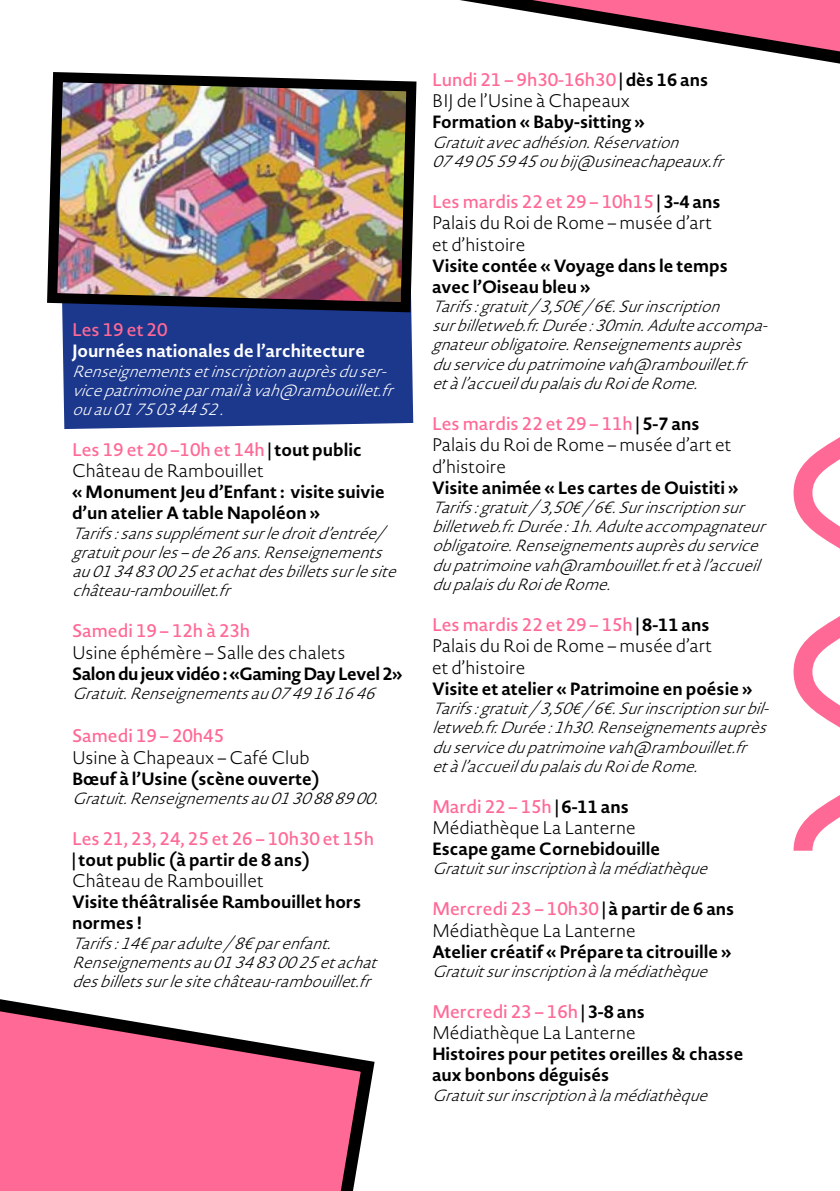
<style>
.page{position:relative;width:840px;height:1191px;background:#fff}
.page>*{position:absolute;margin:0;border:0;box-sizing:border-box;transform-origin:0 0}
.t1{font:200 18px/21.6px "Novel Sans Ar";color:#000}
.t2{font:500 18px "Novel Sans Ar";color:#ff6996}
.t3{font:700 17.6px/21px "Novel Sans Ar";color:#000}
.t4{font:700 17.6px "Novel Sans Ar";color:#fff}
.t5{font:700 17.6px "Novel Sans Ar";letter-spacing:-.02em;color:#000}
.t6{font:italic 200 16px/19.2px "Novel Sans Ar";color:#000}
.t7{font:italic 200 16px/19.2px "Novel Sans Ar";color:#fff}
.s1{font-weight:500;color:#ff6996}
.s2{font-weight:700;font-size:17.6px}
</style>
<div class="page">
<div style="left:62px;top:317px;width:351px;height:112px;background:#1c388c"></div>
<img style="left:47px;top:72px;width:369px;height:245px">
<svg style="left:0;top:999px;width:375px;height:192px"></svg>
<svg style="left:198px;top:0;width:641px;height:134px"></svg>
<svg style="left:793px;top:437px;width:46px;height:413px"></svg>
<p class="t2" style="left:72px;top:319px;width:97px">Les 19 et 20</p>
<p class="t4" style="left:72px;top:341px;width:294px">Journées nationales de l’architecture</p>
<p class="t7" style="left:72px;top:361px;width:330px">Renseignementsetinscriptionauprèsduser&shy;vicepatrimoineparmailàvah@rambouillet.fr ouau0175034452.</p>
<p class="t1" style="left:72px;top:439px;width:291px"><span class="s1">Les 19 et 20 –10h et 14h</span> <span class="s2">| tout public<br></span>Château de Rambouillet</p>
<p class="t3" style="left:72px;top:482px;width:314px">« Monument Jeu d’Enfant : visite suivie d’un atelier A table Napoléon »</p>
<p class="t6" style="left:72px;top:523px;width:334px">Tarifs:sanssupplémentsurledroitd’entrée/ gratuitpourles–de26ans.Renseignements au0134830025etachatdesbilletssurlesite château-rambouillet.fr</p>
<p class="t2" style="left:72px;top:620px;width:179px">Samedi 19 – 12h à 23h</p>
<p class="t1" style="left:72px;top:641px;width:275px">Usine éphémère – Salle des chalets</p>
<p class="t5" style="left:72px;top:663px;width:332px">Salon du jeux vidéo : «Gaming Day Level 2»</p>
<p class="t6" style="left:72px;top:683px;width:312px">Gratuit.Renseignementsau0749161646</p>
<p class="t2" style="left:72px;top:725px;width:153px">Samedi 19 – 20h45</p>
<p class="t1" style="left:72px;top:746px;width:239px">Usine à Chapeaux – Café Club</p>
<p class="t3" style="left:72px;top:768px;width:249px">Bœuf à l’Usine (scène ouverte)</p>
<p class="t6" style="left:72px;top:788px;width:316px">Gratuit.Renseignementsau0130888900.</p>
<p class="t2" style="left:72px;top:828px;width:303px">Les 21, 23, 24, 25 et 26 – 10h30 et 15h</p>
<p class="t3" style="left:72px;top:849px;width:239px">| tout public (à partir de 8 ans)</p>
<p class="t1" style="left:72px;top:870px;width:193px">Château de Rambouillet</p>
<p class="t3" style="left:72px;top:891px;width:290px">Visite théâtralisée Rambouillet hors normes !</p>
<p class="t6" style="left:72px;top:933px;width:314px">Tarifs:14€paradulte/8€parenfant.<br>Renseignementsau0134830025etachat desbilletssurlesitechâteau-rambouillet.fr</p>
<p class="t1" style="left:432px;top:69px;width:277px"><span class="s1">Lundi 21 – 9h30-16h30</span> <span class="s2">| dès 16 ans<br></span>BIJ de l’Usine à Chapeaux</p>
<p class="t3" style="left:432px;top:112px;width:214px">Formation « Baby-sitting »</p>
<p class="t6" style="left:432px;top:132px;width:301px">Gratuitavecadhésion.Réservation<br>0749055945oubij@usineachapeaux.fr</p>
<p class="t1" style="left:432px;top:190px;width:290px"><span class="s1">Les mardis 22 et 29 – 10h15</span> <span class="s2">| 3-4 ans<br></span>Palais du Roi de Rome – musée d’art et d’histoire</p>
<p class="t3" style="left:432px;top:255px;width:297px">Visite contée « Voyage dans le temps avec l’Oiseau bleu »</p>
<p class="t6" style="left:432px;top:297px;width:345px">Tarifs:gratuit/3,50€/6€.Surinscription surbilletweb.fr.Durée:30min.Adulteaccompa&shy;gnateurobligatoire.Renseignementsauprès duservicedupatrimoinevah@rambouillet.fr etàl’accueildupalaisduRoideRome.</p>
<p class="t1" style="left:432px;top:412px;width:300px"><span class="s1">Les mardis 22 et 29 – 11h</span> <span class="s2">| 5-7 ans<br></span>Palais du Roi de Rome – musée d’art et d’histoire</p>
<p class="t3" style="left:432px;top:477px;width:307px">Visite animée « Les cartes de Ouistiti »</p>
<p class="t6" style="left:432px;top:498px;width:343px">Tarifs:gratuit/3,50€/6€.Surinscriptionsur billetweb.fr.Durée:1h.Adulteaccompagnateur obligatoire.Renseignementsauprèsduservice dupatrimoinevah@rambouillet.fretàl’accueil dupalaisduRoideRome.</p>
<p class="t1" style="left:432px;top:613px;width:281px"><span class="s1">Les mardis 22 et 29 – 15h</span> <span class="s2">| 8-11 ans<br></span>Palais du Roi de Rome – musée d’art et d’histoire</p>
<p class="t3" style="left:432px;top:678px;width:321px">Visite et atelier « Patrimoine en poésie »</p>
<p class="t6" style="left:432px;top:699px;width:346px">Tarifs:gratuit/3,50€/6€.Surinscriptionsurbil&shy;letweb.fr.Durée:1h30.Renseignementsauprès duservicedupatrimoinevah@rambouillet.fr etàl’accueildupalaisduRoideRome.</p>
<p class="t1" style="left:432px;top:795px;width:205px"><span class="s1">Mardi 22 – 15h</span> <span class="s2">| 6-11 ans<br></span>Médiathèque La Lanterne</p>
<p class="t3" style="left:432px;top:838px;width:229px">Escape game Cornebidouille</p>
<p class="t6" style="left:432px;top:859px;width:285px">Gratuitsurinscriptionàlamédiathèque</p>
<p class="t1" style="left:432px;top:898px;width:303px"><span class="s1">Mercredi 23 – 10h30</span> <span class="s2">| à partir de 6 ans<br></span>Médiathèque La Lanterne</p>
<p class="t3" style="left:432px;top:941px;width:300px">Atelier créatif « Prépare ta citrouille »</p>
<p class="t6" style="left:432px;top:962px;width:285px">Gratuitsurinscriptionàlamédiathèque</p>
<p class="t1" style="left:432px;top:1000px;width:214px"><span class="s1">Mercredi 23 – 16h</span> <span class="s2">| 3-8 ans<br></span>Médiathèque La Lanterne</p>
<p class="t3" style="left:432px;top:1044px;width:313px">Histoires pour petites oreilles &amp; chasse aux bonbons déguisés</p>
<p class="t6" style="left:432px;top:1085px;width:285px">Gratuitsurinscriptionàlamédiathèque</p>
</div>
